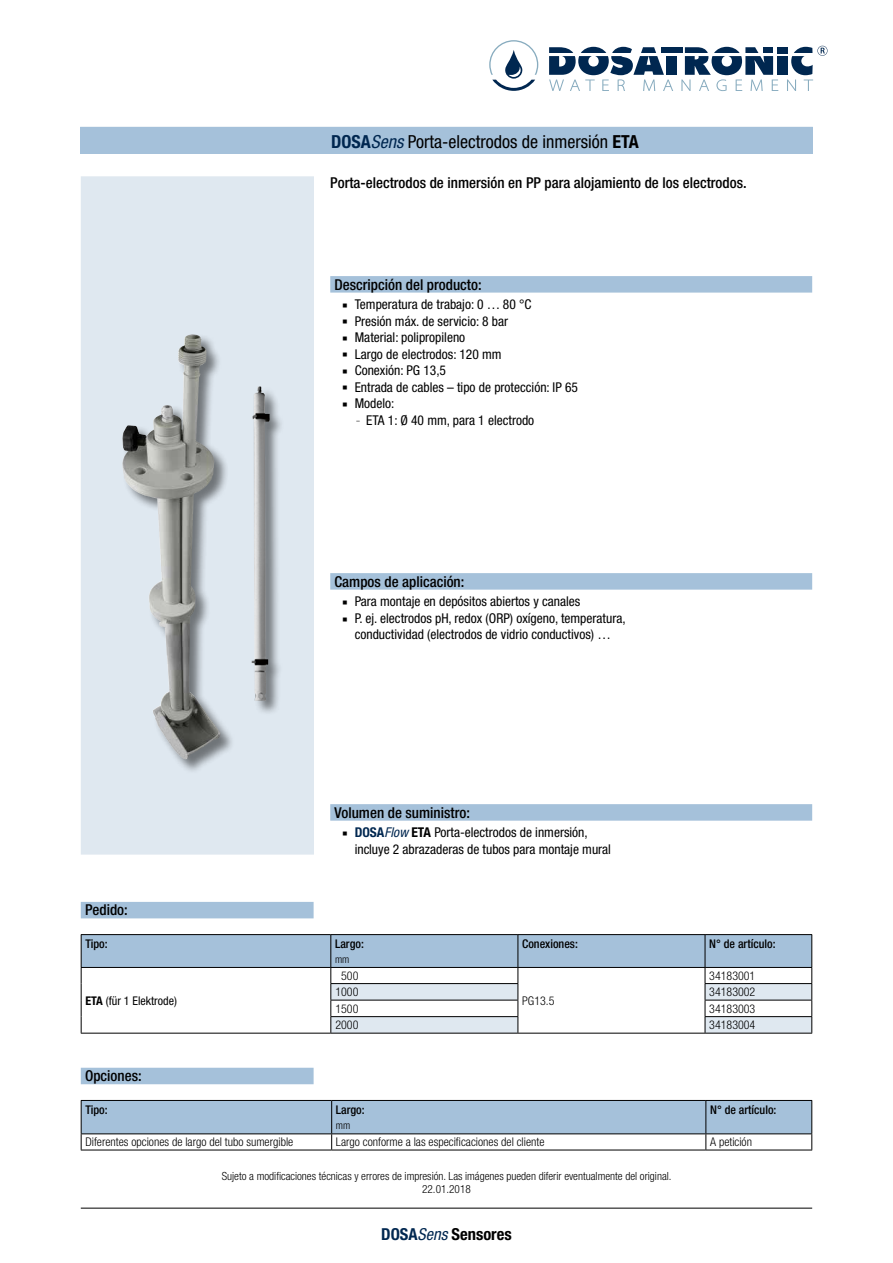
<style>
.page{position:relative;width:893px;height:1263px;background:#fff}
.page>*{position:absolute;margin:0;border:0;box-sizing:border-box;transform-origin:0 0}
.t1{font:condensed 18px "Helvetica Neue LT Pro";color:#000}
.t2{font:700 condensed 16.5px "Helvetica Neue LT Pro";color:#000}
.t3{font:500 condensed 15px "Helvetica Neue LT Pro";color:#000}
.t4{font:condensed 13.5px/16.5px "Helvetica Neue LT Pro";color:#000}
.t5{font:300 condensed 12px "Helvetica Neue LT Pro";color:#000}
.t6{font:500 condensed 12px "Helvetica Neue LT Pro";color:#000}
.t7{font:condensed 12px "Helvetica Neue LT Pro";color:#000}
.t8{font:300 condensed 11.25px/13.5px "Helvetica Neue LT Pro";color:#000;text-align:center}
.t9{font:300 condensed 10.5px "Helvetica Neue LT Pro";color:#000}
.s1{font-weight:700;color:#002750}
.s2{font-style:italic;color:#002750}
.s3{font-weight:700}
.s4{font-size:6.75px}
.s5{color:#002750}
.s6{font-weight:400;font-style:italic;color:#002750}
</style>
<div class="page">
<div style="left:81px;top:176px;width:233px;height:678px;background:#dfe8f0"></div>
<div style="left:122px;top:334px;width:114px;height:441px;background:#000;opacity:.5"></div>
<img style="left:122px;top:336px;width:98px;height:423px">
<div style="left:251px;top:386px;width:34px;height:330px;background:#000;opacity:.5"></div>
<img style="left:251px;top:386px;width:19px;height:315px">
<hr style="left:81px;top:1208px;width:731px;height:1px;background:#000">
<svg style="left:489px;top:40px;width:339px;height:51px"></svg>
<div style="left:80px;top:127px;width:733px;height:27px;background:#a5c1da"></div>
<div style="left:330px;top:276px;width:482px;height:17px;background:#a5c1da"></div>
<div style="left:330px;top:573px;width:482px;height:17px;background:#a5c1da"></div>
<div style="left:330px;top:804px;width:482px;height:17px;background:#a5c1da"></div>
<div style="left:81px;top:902px;width:233px;height:16px;background:#a5c1da"></div>
<hr style="left:705px;top:1033px;width:107px;height:1px;background:#000">
<hr style="left:331px;top:1033px;width:187px;height:1px;background:#000">
<hr style="left:518px;top:1033px;width:187px;height:1px;background:#000">
<svg style="left:81px;top:934px;width:731px;height:99px"></svg>
<hr style="left:81px;top:1033px;width:250px;height:1px;background:#000">
<div style="left:81px;top:1068px;width:233px;height:16px;background:#a5c1da"></div>
<hr style="left:81px;top:1150px;width:251px;height:1px;background:#000">
<hr style="left:332px;top:1150px;width:374px;height:1px;background:#000">
<hr style="left:706px;top:1150px;width:106px;height:1px;background:#000">
<svg style="left:81px;top:1100px;width:731px;height:50px"></svg>
<hr style="left:706px;top:1133px;width:106px;height:1px;background:#000">
<h1 class="t1" style="left:331px;top:131px;width:309px"><span class="s1">DOSA</span><span class="s2">Sens</span> Porta-electrodos de inmersión <span class="s3">ETA</span></h1>
<p class="t3" style="left:330px;top:173px;width:416px">Porta-electrodos de inmersión en PP para alojamiento de los electrodos.</p>
<p class="t3" style="left:334px;top:275px;width:149px">Descripción del producto:</p>
<p class="t4" style="left:355px;top:296px;width:225px">Temperatura de trabajo: 0 … 80 °C<br>Presión máx. de servicio: 8 bar<br>Material: polipropileno<br>Largo de electrodos: 120 mm<br>Conexión: PG 13,5<br>Entrada de cables – tipo de protección: IP 65<br>Modelo:</p>
<p class="t4" style="left:357px;top:411px;width:179px"><span class="s4">–</span> ETA 1: Ø 40 mm, para 1 electrodo</p>
<p class="t3" style="left:334px;top:572px;width:131px">Campos de aplicación:</p>
<p class="t4" style="left:355px;top:593px;width:272px">Para montaje en depósitos abiertos y canales<br>P. ej. electrodos pH, redox (ORP) oxígeno, temperatura, conductividad (electrodos de vidrio conductivos) …</p>
<p class="t3" style="left:334px;top:803px;width:137px">Volumen de suministro:</p>
<p class="t4" style="left:355px;top:824px;width:258px"><span class="s1">DOSA</span><span class="s2">Flow</span> <span class="s3">ETA</span> Porta-electrodos de inmersión, incluye 2 abrazaderas de tubos para montaje mural</p>
<p class="t3" style="left:85px;top:901px;width:44px">Pedido:</p>
<p class="t6" style="left:85px;top:936px;width:24px">Tipo:</p>
<p class="t6" style="left:335px;top:936px;width:30px">Largo:</p>
<p class="t9" style="left:335px;top:953px;width:16px">mm</p>
<p class="t5" style="left:341px;top:968px;width:19px">500</p>
<p class="t6" style="left:522px;top:936px;width:57px">Conexiones:</p>
<p class="t6" style="left:709px;top:936px;width:68px">N° de artículo:</p>
<p class="t5" style="left:709px;top:968px;width:48px">34183001</p>
<p class="t7" style="left:85px;top:993px;width:93px"><span class="s3">ETA</span> (für 1 Elektrode)</p>
<p class="t5" style="left:335px;top:985px;width:25px">1000</p>
<p class="t5" style="left:709px;top:985px;width:48px">34183002</p>
<p class="t5" style="left:335px;top:1001px;width:25px">1500</p>
<p class="t5" style="left:709px;top:1001px;width:48px">34183003</p>
<p class="t5" style="left:335px;top:1018px;width:25px">2000</p>
<p class="t5" style="left:709px;top:1018px;width:48px">34183004</p>
<p class="t5" style="left:522px;top:993px;width:34px">PG13.5</p>
<p class="t3" style="left:85px;top:1067px;width:58px">Opciones:</p>
<p class="t6" style="left:85px;top:1102px;width:24px">Tipo:</p>
<p class="t6" style="left:336px;top:1102px;width:30px">Largo:</p>
<p class="t9" style="left:336px;top:1119px;width:16px">mm</p>
<p class="t6" style="left:710px;top:1102px;width:68px">N° de artículo:</p>
<p class="t5" style="left:85px;top:1135px;width:209px">Diferentes opciones de largo del tubo sumergible</p>
<p class="t5" style="left:336px;top:1135px;width:210px">Largo conforme a las especificaciones del cliente</p>
<p class="t5" style="left:710px;top:1135px;width:43px">A petición</p>
<p class="t8" style="left:222px;top:1169px;width:451px">Sujeto a modificaciones técnicas y errores de impresión. Las imágenes pueden diferir eventualmente del original.<br>22.01.2018</p>
<p class="t2" style="left:381px;top:1224px;width:132px"><span class="s5">DOSA</span><span class="s6">Sens</span> Sensores</p>
</div>
